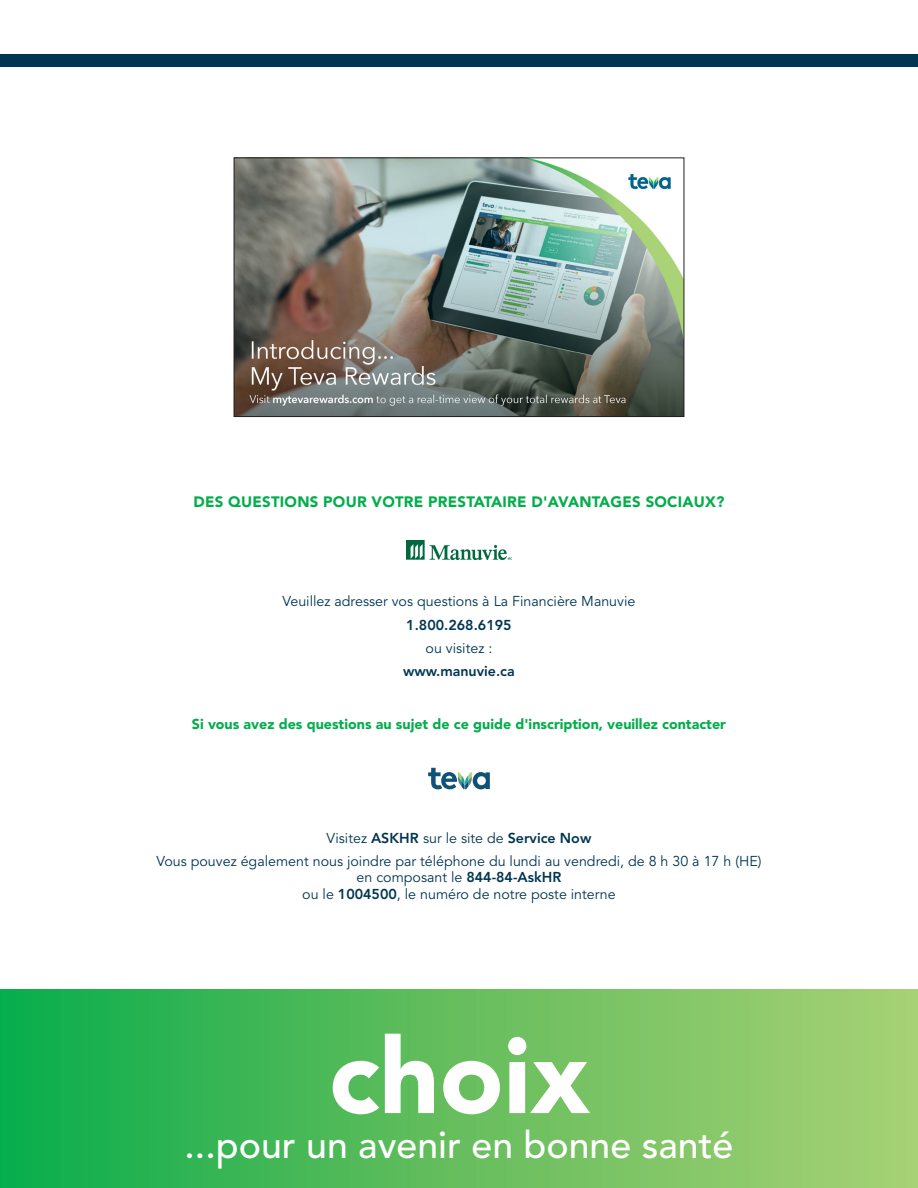
<style>
.page{position:relative;width:918px;height:1188px;background:#fff}
.page>*{position:absolute;margin:0;border:0;box-sizing:border-box;transform-origin:0 0}
.t1{font:900 105px "Avenir";color:#fff}
.t2{font:500 37.5px "Avenir";color:#fff}
.t3{font:900 15px "Avenir";letter-spacing:.015em;color:#03ad4c}
.t4{font:14.25px/16.5px "Avenir";color:#003652;text-align:center}
.t5{font:900 14.25px "Avenir";color:#03ad4c}
.t6{font:800 14.25px "Avenir";color:#003652}
.s1{font-weight:800}
</style>
<div class="page">
<div style="left:0;top:990px;width:918px;height:198px;background:linear-gradient(to right,#10ac4a,#aed173)"></div>
<div style="left:0;top:54px;width:918px;height:13px;background:#003652"></div>
<img style="left:236px;top:160px;width:446px;height:255px">
<div style="left:234px;top:158px;width:450px;height:259px;border:1px solid #231f20"></div>
<img style="left:406px;top:541px;width:106px;height:19px">
<svg style="left:428px;top:768px;width:62px;height:21px"></svg>
<p class="t3" style="left:193px;top:492px;width:533px">DES QUESTIONS POUR VOTRE PRESTATAIRE D'AVANTAGES SOCIAUX?</p>
<p class="t4" style="left:283px;top:594px;width:354px">Veuillez adresser vos questions à La Financière Manuvie</p>
<p class="t6" style="left:406px;top:616px;width:107px">1.800.268.6195</p>
<p class="t4" style="left:426px;top:640px;width:68px">ou visitez :</p>
<p class="t6" style="left:403px;top:663px;width:113px">www.manuvie.ca</p>
<p class="t5" style="left:192px;top:716px;width:536px">Si vous avez des questions au sujet de ce guide d'inscription, veuillez contacter</p>
<p class="t4" style="left:327px;top:830px;width:266px">Visitez <span class="s1">ASKHR</span> sur le site de <span class="s1">Service Now</span></p>
<p class="t4" style="left:156px;top:853px;width:607px">Vous pouvez également nous joindre par téléphone du lundi au vendredi, de 8 h 30 à 17 h (HE) en composant le <span class="s1">844-84-AskHR<br></span>ou le <span class="s1">1004500</span>, le numéro de notre poste interne</p>
<p class="t1" style="left:329px;top:1013px;width:262px">choix</p>
<p class="t2" style="left:185px;top:1123px;width:550px">...pour un avenir en bonne santé</p>
</div>
